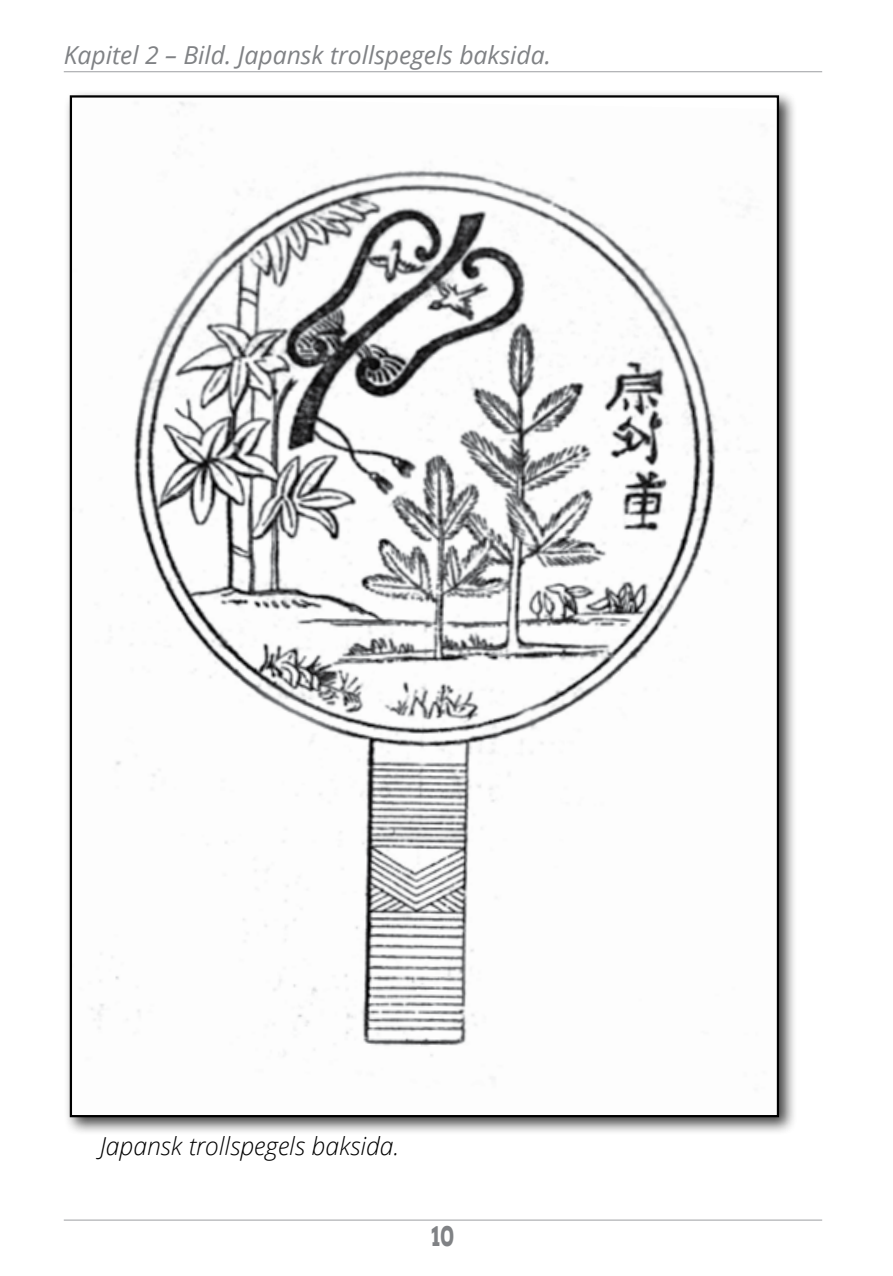
<style>
.page{position:relative;width:893px;height:1276px;background:#fff}
.page>*{position:absolute;margin:0;border:0;box-sizing:border-box;transform-origin:0 0}
.t1{font:700 27px "Arvo";color:#808285;scale:.8 1}
.t2{font:italic 24.75px "Open Sans";color:#808285}
.t3{font:italic 300 24.75px "Open Sans";color:#000}
</style>
<div class="page">
<hr style="left:64px;top:1219px;width:758px;height:1px;background:#a7a9ac">
<hr style="left:64px;top:71px;width:758px;height:1px;background:#a7a9ac">
<div style="left:64px;top:89px;width:734px;height:1047px;background:#000;opacity:.75"></div>
<img style="left:73px;top:98px;width:703px;height:1016px">
<p class="t2" style="left:64px;top:38px;width:489px">Kapitel 2 – Bild. Japansk trollspegels baksida.</p>
<p class="t3" style="left:100px;top:1129px;width:301px">Japansk trollspegels baksida.</p>
<p class="t1" style="left:432px;top:1219px;width:29px">10</p>
</div>
